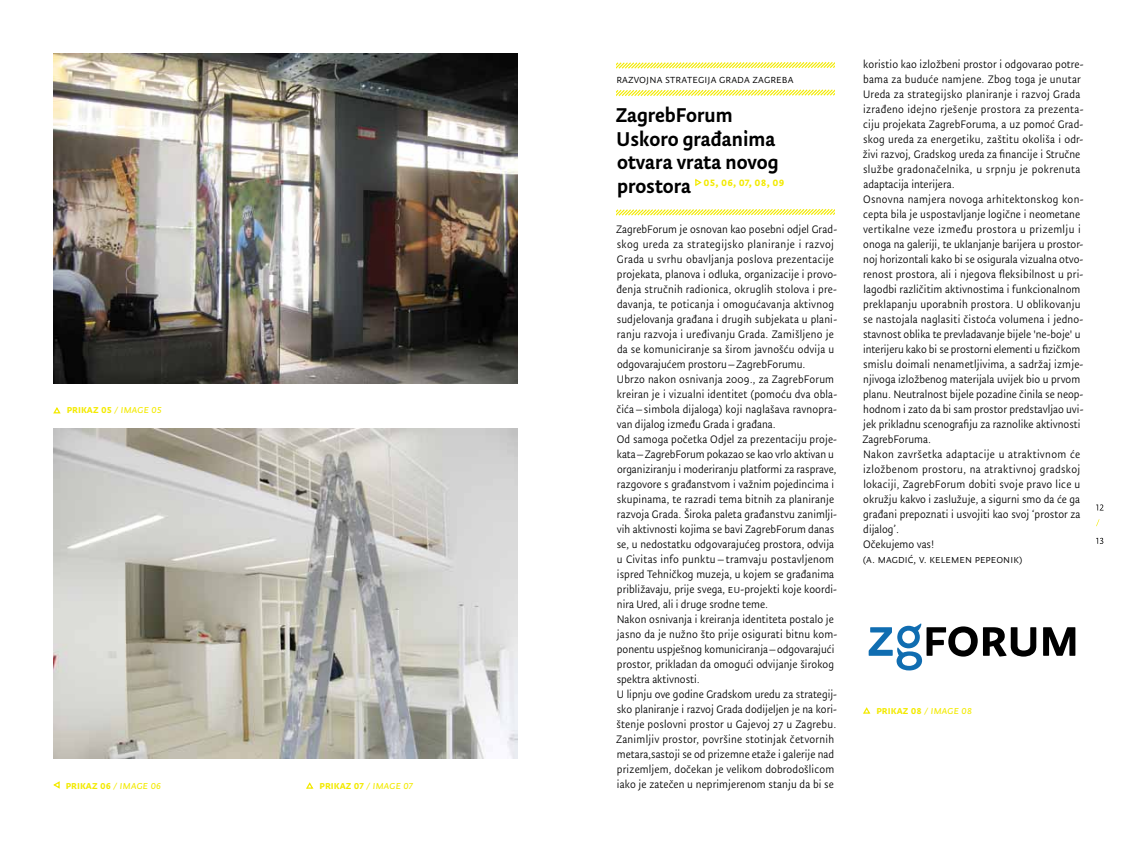
<style>
.page{position:relative;width:1134px;height:851px;background:#fff}
.page>*{position:absolute;margin:0;border:0;box-sizing:border-box;transform-origin:0 0}
.t1{font:500 22.5px/23.8px "Tempera Pro";color:#000}
.t2{font:500 13.12px "Tempera Pro";letter-spacing:.01em;color:#f3ea00}
.t3{font:12.5px "Tempera Pro Normal";letter-spacing:.01em;color:#000}
.t4{font:12.25px/15px "Tempera Pro Normal";letter-spacing:.005em;color:#000}
.t5{font:500 12.25px "Tempera Pro";letter-spacing:.01em;color:#f3ea00}
.s1{font-family:"Tempera Pro Book B Italic";font-weight:400}
.s2{font-size:22.5px;color:#000}
</style>
<div class="page">
<svg style="left:617px;top:62px;width:217px;height:7px"></svg>
<svg style="left:617px;top:89px;width:217px;height:7px"></svg>
<svg style="left:695px;top:178px;width:7px;height:9px"></svg>
<svg style="left:617px;top:208px;width:217px;height:8px"></svg>
<img style="left:53px;top:53px;width:464px;height:330px">
<img style="left:53px;top:428px;width:464px;height:330px">
<svg style="left:53px;top:407px;width:8px;height:7px"></svg>
<svg style="left:53px;top:781px;width:7px;height:8px"></svg>
<svg style="left:306px;top:782px;width:8px;height:7px"></svg>
<svg style="left:863px;top:707px;width:8px;height:7px"></svg>
<svg style="left:1043px;top:627px;width:32px;height:28px"></svg>
<svg style="left:869px;top:623px;width:167px;height:47px"></svg>
<svg style="left:1096px;top:537px;width:7px;height:7px"></svg>
<svg style="left:1096px;top:504px;width:7px;height:6px"></svg>
<p class="t5" style="left:67px;top:402px;width:97px">prikaz 05 <span class="s1">/ image 05</span></p>
<p class="t5" style="left:66px;top:777px;width:97px">prikaz 06 <span class="s1">/ image 06</span></p>
<p class="t5" style="left:319px;top:777px;width:95px">prikaz 07 <span class="s1">/ image 07</span></p>
<p class="t3" style="left:616px;top:72px;width:179px">razvojna strategija grada zagreba</p>
<h1 class="t1" style="left:616px;top:103px;width:164px">ZagrebForum<br>Uskoro građanima otvara vrata novog</h1>
<p class="t2" style="left:617px;top:174px;width:169px"><span class="s2">prostora</span> 05, 06, 07, 08, 09</p>
<p class="t4" style="left:616px;top:222px;width:223px">ZagrebForum je osnovan kao posebni odjel Grad&shy;skog ureda za strategijsko planiranje i razvoj Grada u svrhu obavljanja poslova prezentacije projekata, planova i odluka, organizacije i provo&shy;đenja stručnih radionica, okruglih stolova i pre&shy;davanja, te poticanja i omogućavanja aktivnog sudjelovanja građana i drugih subjekata u plani&shy;ranju razvoja i uređivanju Grada. Zamišljeno je da se komuniciranje sa širom javnošću odvija u odgovarajućem prostoru– ZagrebForumu.<br>Ubrzo nakon osnivanja 2009., za ZagrebForum kreiran je i vizualni identitet (pomoću dva obla&shy;čića– simbola dijaloga) koji naglašava ravnopra&shy;van dijalog između Grada i građana.<br>Od samoga početka Odjel za prezentaciju proje&shy;kata–ZagrebForum pokazao se kao vrlo aktivan u organiziranju i moderiranju platformi za rasprave, razgovore s građanstvom i važnim pojedincima i skupinama, te razradi tema bitnih za planiranje razvoja Grada. Široka paleta građanstvu zanimlji&shy;vih aktivnosti kojima se bavi ZagrebForum danas se, u nedostatku odgovarajućeg prostora, odvija u Civitas info punktu– tramvaju postavljenom ispred Tehničkog muzeja, u kojem se građanima približavaju, prije svega, eu-projekti koje koordi&shy;nira Ured, ali i druge srodne teme.<br>Nakon osnivanja i kreiranja identiteta postalo je jasno da je nužno što prije osigurati bitnu kom&shy;ponentu uspješnog komuniciranja–odgovarajući prostor, prikladan da omogući odvijanje širokog spektra aktivnosti.<br>U lipnju ove godine Gradskom uredu za strategij&shy;sko planiranje i razvoj Grada dodijeljen je na kori&shy;štenje poslovni prostor u Gajevoj 27 u Zagrebu.<br>Zanimljiv prostor, površine stotinjak četvornih metara,sastoji se od prizemne etaže i galerije nad prizemljem, dočekan je velikom dobrodošlicom iako je zatečen u neprimjerenom stanju da bi se</p>
<p class="t4" style="left:862px;top:57px;width:223px">koristio kao izložbeni prostor i odgovarao potre&shy;bama za buduće namjene. Zbog toga je unutar Ureda za strategijsko planiranje i razvoj Grada izrađeno idejno rješenje prostora za prezenta&shy;ciju projekata ZagrebForuma, a uz pomoć Grad&shy;skog ureda za energetiku, zaštitu okoliša i odr&shy;živi razvoj, Gradskog ureda za financije i Stručne službe gradonačelnika, u srpnju je pokrenuta adaptacija interijera.<br>Osnovna namjera novoga arhitektonskog kon&shy;cepta bila je uspostavljanje logične i neometane vertikalne veze između prostora u prizemlju i onoga na galeriji, te uklanjanje barijera u prostor&shy;noj horizontali kako bi se osigurala vizualna otvo&shy;renost prostora, ali i njegova fleksibilnost u pri&shy;lagodbi različitim aktivnostima i funkcionalnom preklapanju uporabnih prostora. U oblikovanju se nastojala naglasiti čistoća volumena i jedno&shy;stavnost oblika te prevladavanje bijele 'ne-boje' u interijeru kako bi se prostorni elementi u fizičkom smislu doimali nenametljivima, a sadržaj izmje&shy;njivoga izložbenog materijala uvijek bio u prvom planu. Neutralnost bijele pozadine činila se neop&shy;hodnom i zato da bi sam prostor predstavljao uvi&shy;jek prikladnu scenografiju za raznolike aktivnosti ZagrebForuma.<br>Nakon završetka adaptacije u atraktivnom će izložbenom prostoru, na atraktivnoj gradskoj lokaciji, ZagrebForum dobiti svoje pravo lice u okružju kakvo i zaslužuje, a sigurni smo da će ga građani prepoznati i usvojiti kao svoj ‘prostor za dijalog’.<br>Očekujemo vas!<br>(a. magdić, v. kelemen pepeonik)</p>
<p class="t5" style="left:876px;top:702px;width:97px">prikaz 08 <span class="s1">/ image 08</span></p>
</div>
